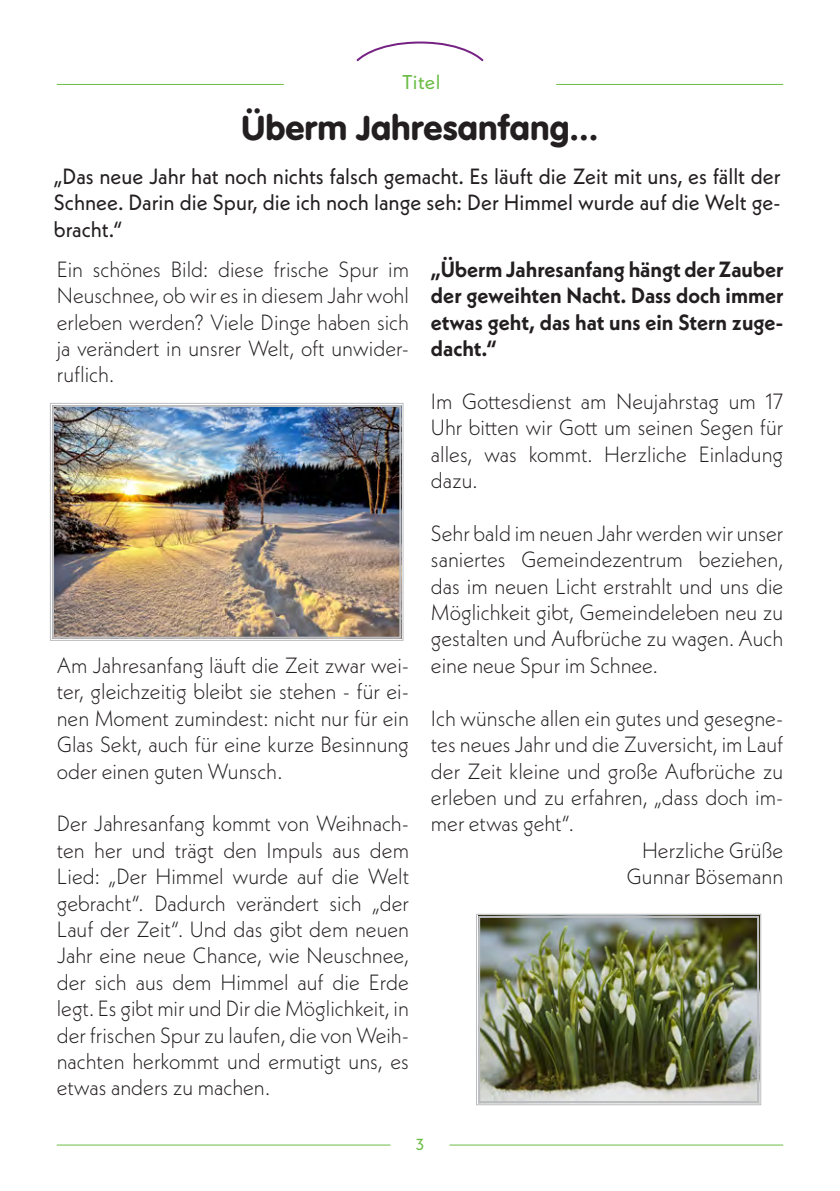
<style>
.page{position:relative;width:840px;height:1191px;background:#fff}
.page>*{position:absolute;margin:0;border:0;box-sizing:border-box;transform-origin:0 0}
.t1{font:36px "VAG Rundschrift D";color:#231f20}
.t2{font:300 22px/26.4px "Neue Kabel";color:#231f20;text-align:justify;scale:.95 1}
.t3{font:22px/26.4px "Neue Kabel";color:#231f20;text-align:justify;scale:.95 1}
.t4{font:700 22px/26.4px "Neue Kabel";color:#231f20;text-align:justify;scale:.95 1}
.t5{font:20px "Neue Kabel";letter-spacing:.02em;color:#6cbd45}
.t6{font:16px "Neue Kabel";color:#6cbd45}
</style>
<div class="page">
<hr style="left:57px;top:1144px;width:333px;height:1px;background:#6cbd45">
<hr style="left:449px;top:1144px;width:333px;height:1px;background:#6cbd45">
<hr style="left:57px;top:84px;width:226px;height:1px;background:#6cbd45">
<hr style="left:556px;top:84px;width:226px;height:1px;background:#6cbd45">
<svg style="left:356px;top:41px;width:128px;height:21px"></svg>
<img style="left:50px;top:403px;width:353px;height:238px">
<div style="left:52px;top:405px;width:349px;height:233px;border:2px solid #bcbdc0"></div>
<img style="left:476px;top:913px;width:285px;height:192px">
<div style="left:478px;top:916px;width:280px;height:187px;border:2px solid #bcbdc0"></div>
<p class="t5" style="left:402px;top:69px;width:40px">Titel</p>
<h1 class="t1" style="left:241px;top:106px;width:358px">Überm Jahresanfang...</h1>
<p class="t3" style="left:54px;top:163px;width:766px">„Das neue Jahr hat noch nichts falsch gemacht. Es läuft die Zeit mit uns, es fällt der Schnee. Darin die Spur, die ich noch lange seh: Der Himmel wurde auf die Welt ge&shy;bracht.“</p>
<p class="t2" style="left:57px;top:256px;width:372px">Ein schönes Bild: diese frische Spur im Neuschnee, ob wir es in diesem Jahr wohl erleben werden? Viele Dinge haben sich ja verändert in unsrer Welt, oft unwider&shy;ruflich.</p>
<p class="t4" style="left:430px;top:255px;width:372px">„Überm Jahresanfang hängt der Zauber der geweihten Nacht. Dass doch immer etwas geht, das hat uns ein Stern zuge&shy;dacht.“</p>
<p class="t2" style="left:430px;top:388px;width:372px">Im Gottesdienst am Neujahrstag um 17<br>Uhr bitten wir Gott um seinen Segen für alles, was kommt. Herzliche Einladung dazu.</p>
<p class="t2" style="left:430px;top:520px;width:372px">Sehr bald im neuen Jahr werden wir unser saniertes Gemeindezentrum beziehen, das im neuen Licht erstrahlt und uns die Möglichkeit gibt, Gemeindeleben neu zu gestalten und Aufbrüche zu wagen. Auch eine neue Spur im Schnee.</p>
<p class="t2" style="left:430px;top:704px;width:372px">Ich wünsche allen ein gutes und gesegne-</p>
<p class="t2" style="left:430px;top:731px;width:372px">tes neues Jahr und die Zuversicht, im Lauf</p>
<p class="t2" style="left:430px;top:757px;width:372px">der Zeit kleine und große Aufbrüche zu</p>
<p class="t2" style="left:430px;top:784px;width:372px">erleben und zu erfahren, „dass doch im-</p>
<p class="t2" style="left:430px;top:810px;width:152px">mer etwas geht“.</p>
<p class="t2" style="left:641px;top:836px;width:150px">Herzliche Grüße</p>
<p class="t2" style="left:626px;top:863px;width:166px">Gunnar Bösemann</p>
<p class="t2" style="left:57px;top:652px;width:372px">Am Jahresanfang läuft die Zeit zwar wei&shy;ter, gleichzeitig bleibt sie stehen - für ei&shy;nen Moment zumindest: nicht nur für ein Glas Sekt, auch für eine kurze Besinnung oder einen guten Wunsch.</p>
<p class="t2" style="left:57px;top:810px;width:372px">Der Jahresanfang kommt von Weihnach&shy;ten her und trägt den Impuls aus dem Lied: „Der Himmel wurde auf die Welt gebracht“. Dadurch verändert sich „der Lauf der Zeit“. Und das gibt dem neuen Jahr eine neue Chance, wie Neuschnee, der sich aus dem Himmel auf die Erde legt. Es gibt mir und Dir die Möglichkeit, in der frischen Spur zu laufen, die von Weih&shy;nachten herkommt und ermutigt uns, es etwas anders zu machen.</p>
<p class="t6" style="left:415px;top:1133px;width:10px">3</p>
</div>
